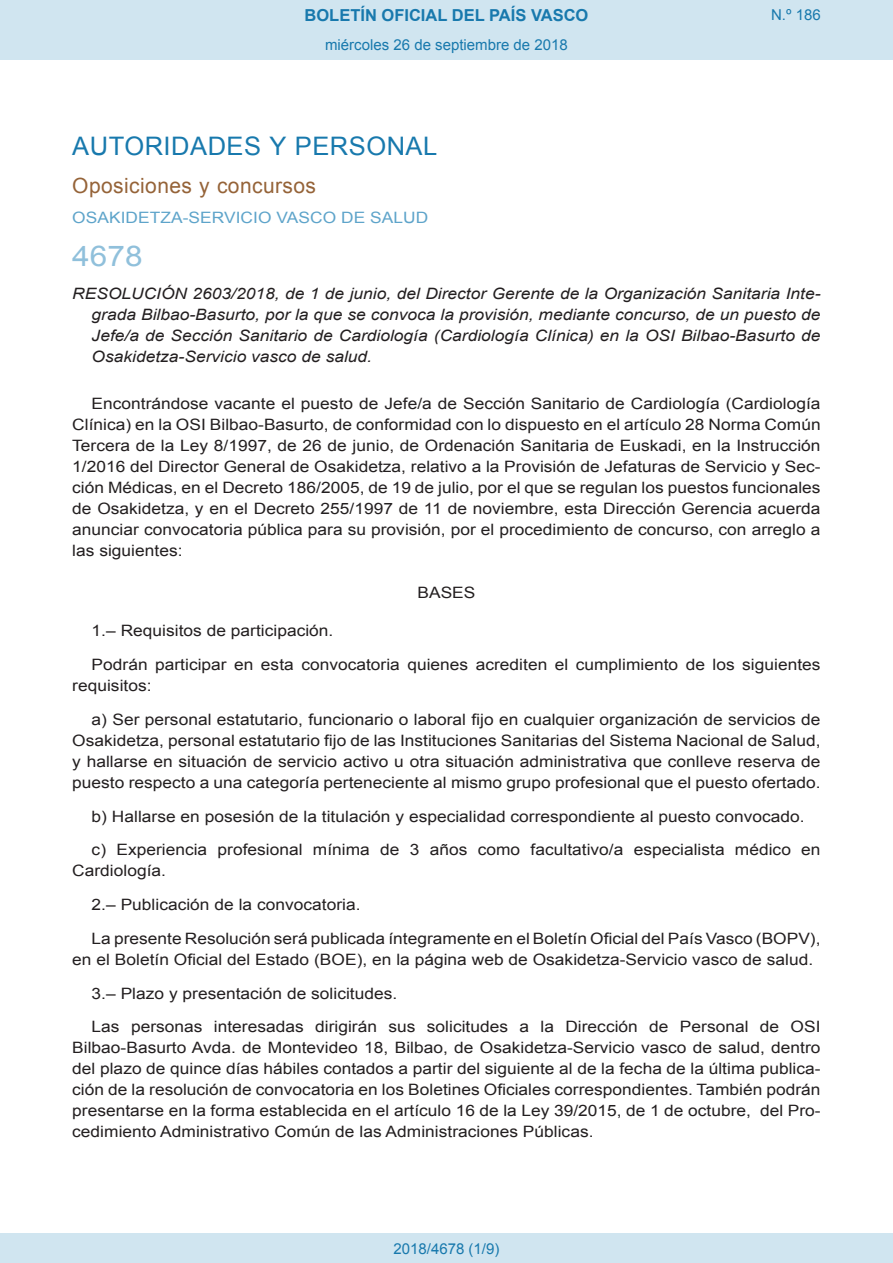
<style>
.page{position:relative;width:893px;height:1263px;background:#fff}
.page>*{position:absolute;margin:0;border:0;box-sizing:border-box;transform-origin:0 0}
.BOPVOrden{font:28.5px "Arial";color:#90c0db;scale:1.11 1}
.BOPVSeccion{font:25.5px "Arial";letter-spacing:.02em;color:#1879ad}
.BOPVSubseccion{font:21px "Arial";letter-spacing:.02em;color:#956338}
.t1{font:700 16.5px "Arial";color:#1879ad}
.BOPVDetalle{font:15.6px/21px "Arial";color:#231f20;text-align:justify;scale:1.11 1}
.BOPVTitulo{font:italic 15.6px/21px "Arial";color:#231f20;text-align:justify;scale:1.11 1}
.BOPVOrganismo{font:15.6px "Arial";letter-spacing:.005em;color:#5ea4ca;scale:1.11 1}
.BOPVClave{font:15.6px "Arial";color:#231f20;scale:1.11 1}
.Paginacion_Centro{font:15px "Arial";color:#1879ad}
</style>
<div class="page">
<div style="left:0;top:0;width:893px;height:60px;background:#d0e5f0"></div>
<div style="left:0;top:1233px;width:893px;height:30px;background:#d0e5f0"></div>
<p class="t1" style="left:305px;top:4px;width:285px">BOLETÍN OFICIAL DEL PAÍS VASCO</p>
<p class="Paginacion_Centro" style="left:325px;top:35px;width:244px">miércoles 26 de septiembre de 2018</p>
<p class="Paginacion_Centro" style="left:771px;top:5px;width:51px">N.º 186</p>
<p class="BOPVSeccion" style="left:72px;top:129px;width:367px">AUTORIDADES Y PERSONAL</p>
<p class="BOPVSubseccion" style="left:72px;top:171px;width:245px">Oposiciones y concursos</p>
<p class="BOPVOrganismo" style="left:72px;top:207px;width:322px">OSAKIDETZA-SERVICIO VASCO DE SALUD</p>
<p class="BOPVOrden" style="left:72px;top:237px;width:65px">4678</p>
<p class="BOPVTitulo" style="left:92px;top:284px;width:658px;text-indent:-19px">RESOLUCIÓN 2603/2018, de 1 de junio, del Director Gerente de la Organización Sanitaria Inte&shy;grada Bilbao-Basurto, por la que se convoca la provisión, mediante concurso, de un puesto de Jefe/a de Sección Sanitario de Cardiología (Cardiología Clínica) en la OSI Bilbao-Basurto de Osakidetza-Servicio vasco de salud.</p>
<p class="BOPVDetalle" style="left:72px;top:393px;width:676px;text-indent:19px">Encontrándose vacante el puesto de Jefe/a de Sección Sanitario de Cardiología (Cardiología Clínica) en la OSI Bilbao-Basurto, de conformidad con lo dispuesto en el artículo 28 Norma Común Tercera de la Ley 8/1997, de 26 de junio, de Ordenación Sanitaria de Euskadi, en la Instrucción 1/2016 del Director General de Osakidetza, relativo a la Provisión de Jefaturas de Servicio y Sec&shy;ción Médicas, en el Decreto 186/2005, de 19 de julio, por el que se regulan los puestos funcionales de Osakidetza, y en el Decreto 255/1997 de 11 de noviembre, esta Dirección Gerencia acuerda anunciar convocatoria pública para su provisión, por el procedimiento de concurso, con arreglo a las siguientes:</p>
<p class="BOPVClave" style="left:417px;top:582px;width:54px">BASES</p>
<p class="BOPVDetalle" style="left:92px;top:620px;width:219px">1.– Requisitos de participación.</p>
<p class="BOPVDetalle" style="left:72px;top:654px;width:676px;text-indent:19px">Podrán participar en esta convocatoria quienes acrediten el cumplimiento de los siguientes requisitos:</p>
<p class="BOPVDetalle" style="left:72px;top:709px;width:676px;text-indent:19px">a) Ser personal estatutario, funcionario o laboral fijo en cualquier organización de servicios de Osakidetza, personal estatutario fijo de las Instituciones Sanitarias del Sistema Nacional de Salud, y hallarse en situación de servicio activo u otra situación administrativa que conlleve reserva de puesto respecto a una categoría perteneciente al mismo grupo profesional que el puesto ofertado.</p>
<p class="BOPVDetalle" style="left:92px;top:806px;width:644px">b) Hallarse en posesión de la titulación y especialidad correspondiente al puesto convocado.</p>
<p class="BOPVDetalle" style="left:72px;top:839px;width:676px;text-indent:19px">c) Experiencia profesional mínima de 3 años como facultativo/a especialista médico en<br>Cardiología.</p>
<p class="BOPVDetalle" style="left:92px;top:894px;width:244px">2.– Publicación de la convocatoria.</p>
<p class="BOPVDetalle" style="left:72px;top:928px;width:676px;text-indent:19px">La presente Resolución será publicada íntegramente en el Boletín Oficial del País Vasco (BOPV), en el Boletín Oficial del Estado (BOE), en la página web de Osakidetza-Servicio vasco de salud.</p>
<p class="BOPVDetalle" style="left:92px;top:983px;width:277px">3.– Plazo y presentación de solicitudes.</p>
<p class="BOPVDetalle" style="left:72px;top:1016px;width:676px;text-indent:19px">Las personas interesadas dirigirán sus solicitudes a la Dirección de Personal de OSI Bilbao-Basurto Avda. de Montevideo 18, Bilbao, de Osakidetza-Servicio vasco de salud, dentro del plazo de quince días hábiles contados a partir del siguiente al de la fecha de la última publica&shy;ción de la resolución de convocatoria en los Boletines Oficiales correspondientes. También podrán presentarse en la forma establecida en el artículo 16 de la Ley 39/2015, de 1 de octubre, del Pro&shy;cedimiento Administrativo Común de las Administraciones Públicas.</p>
<p class="Paginacion_Centro" style="left:393px;top:1238px;width:107px">2018/4678 (1/9)</p>
</div>
